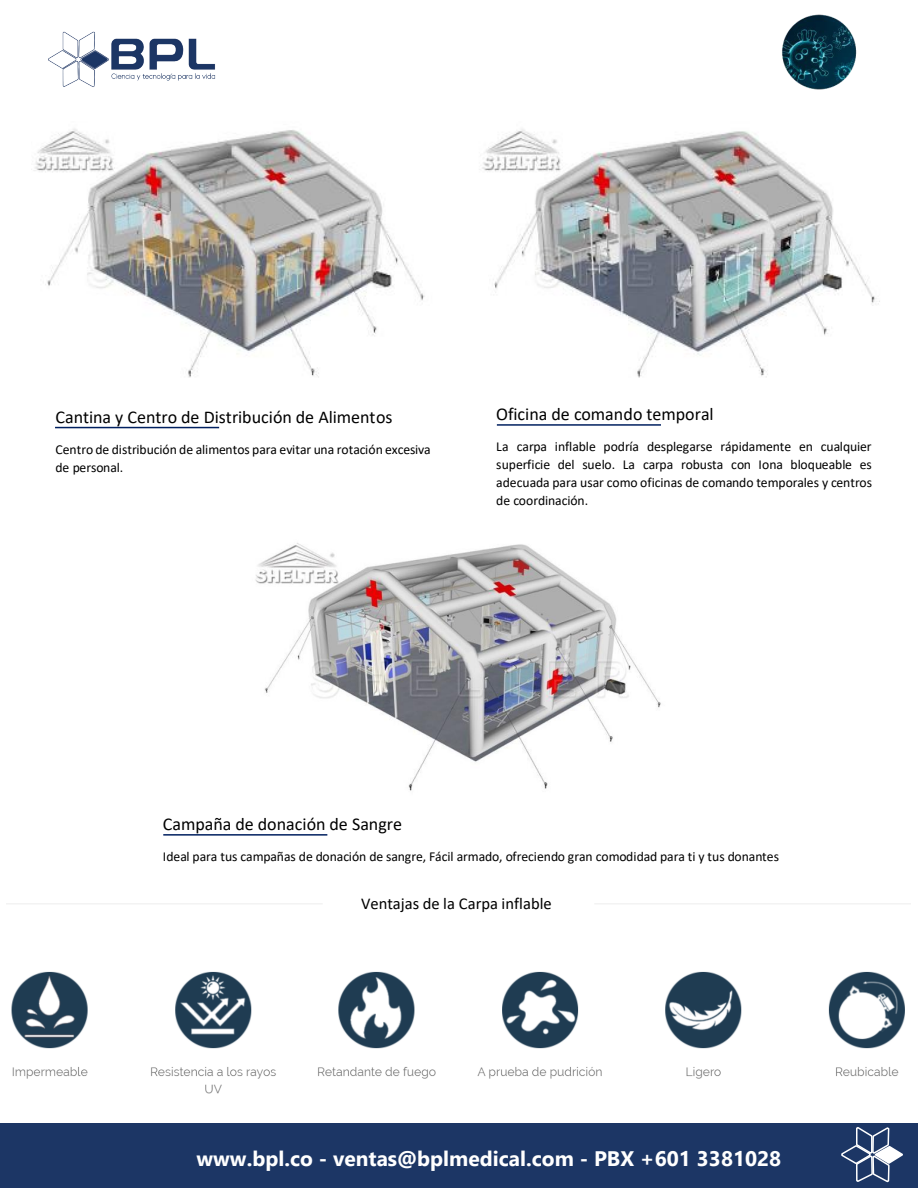
<style>
.page{position:relative;width:918px;height:1188px;background:#fff}
.page>*{position:absolute;margin:0;border:0;box-sizing:border-box;transform-origin:0 0}
.t1{font:700 21px "Gadugi";color:#fff}
.t2{font:18px "Calibri";color:#000}
.t3{font:16.5px "Calibri";color:#000}
.t4{font:13.65px/17.9px "Calibri";color:#000}
</style>
<div class="page">
<img style="left:782px;top:14px;width:75px;height:76px">
<img style="left:7px;top:903px;width:903px;height:191px">
<img style="left:34px;top:128px;width:846px;height:250px">
<hr style="left:55px;top:427px;width:164px;height:1px;background:#002060">
<hr style="left:497px;top:424px;width:164px;height:2px;background:#002060">
<div style="left:331px;top:889px;width:256px;height:27px;background:#fff"></div>
<img style="left:255px;top:543px;width:406px;height:248px">
<hr style="left:163px;top:834px;width:164px;height:2px;background:#002060">
<img style="left:48px;top:31px;width:168px;height:56px">
<div style="left:0;top:1124px;width:918px;height:64px;background:#1c3665"></div>
<svg style="left:840px;top:978px;width:63px;height:205px"></svg>
<h2 class="t2" style="left:55px;top:405px;width:338px">Cantina y Centro de Distribución de Alimentos</h2>
<p class="t4" style="left:55px;top:441px;width:377px">Centro de distribución de alimentos para evitar una rotación excesiva de personal.</p>
<h2 class="t2" style="left:496px;top:401px;width:219px">Oficina de comando temporal</h2>
<p class="t4" style="left:496px;top:437px;width:377px;text-align:justify">La carpa inflable podría desplegarse rápidamente en cualquier superficie del suelo. La carpa robusta con Iona bloqueable es adecuada para usar como oficinas de comando temporales y centros de coordinación.</p>
<h2 class="t2" style="left:163px;top:812px;width:241px">Campaña de donación de Sangre</h2>
<p class="t4" style="left:163px;top:848px;width:618px">Ideal para tus campañas de donación de sangre, Fácil armado, ofreciendo gran comodidad para ti y tus donantes</p>
<p class="t3" style="left:361px;top:892px;width:192px">Ventajas de la Carpa inflable</p>
<h1 class="t1" style="left:196px;top:1145px;width:586px">www.bpl.co - ventas@bplmedical.com - PBX +601 3381028</h1>
</div>
